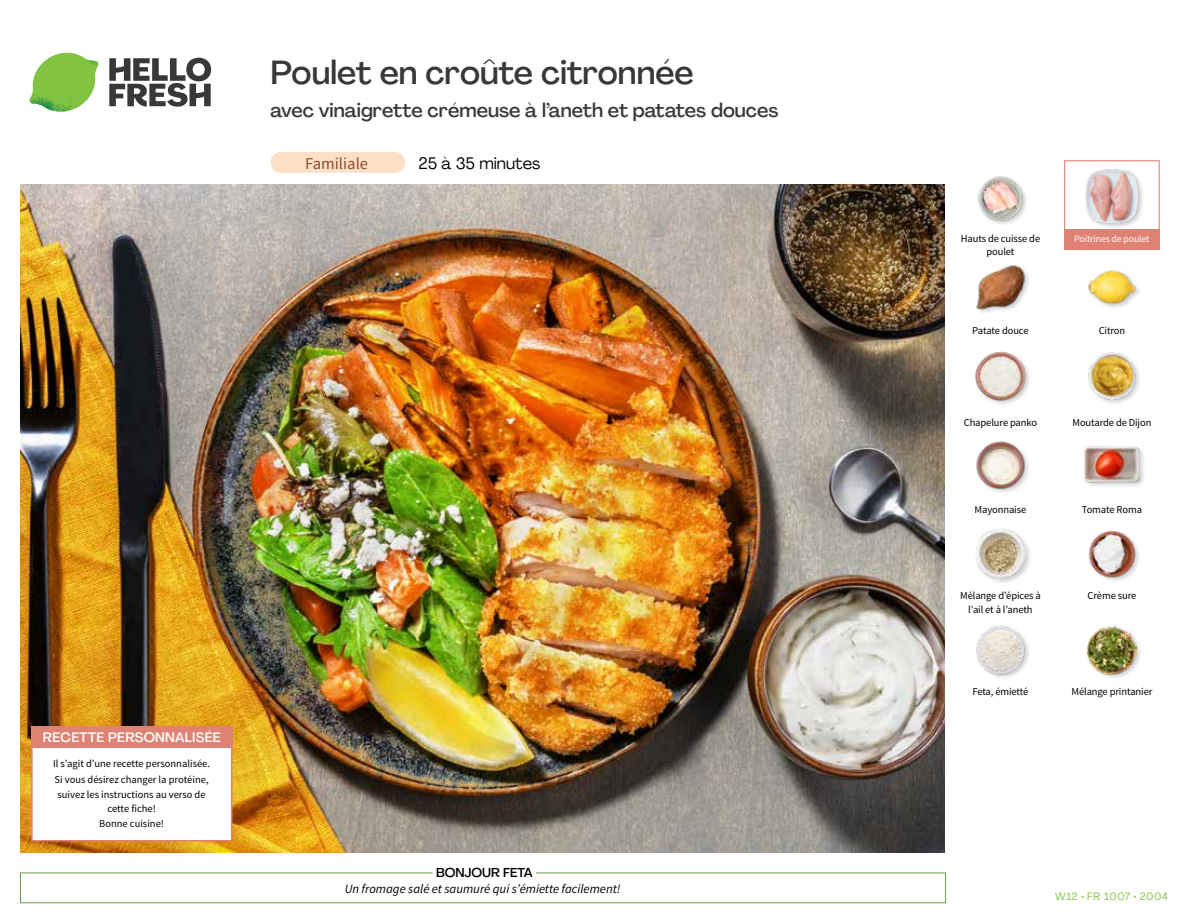
<style>
.page{position:relative;width:1188px;height:918px;background:#fff}
.page>*{position:absolute;margin:0;border:0;box-sizing:border-box;transform-origin:0 0}
.t1{font:500 33px "Agrandir";letter-spacing:-.005em;color:#383839}
.t2{font:500 19.5px "Agrandir";color:#383839}
.t3{font:16.5px "Agrandir";color:#000}
.t4{font:16.5px "Source Sans Pro";color:#8e4b25}
.t5{font:500 13.5px "Agrandir";letter-spacing:.02em;color:#fff}
.t6{font:italic 12.75px "Source Sans Pro";color:#000}
.t7{font:500 12.75px "Agrandir";color:#000}
.t8{font:10.5px/15.6px "Source Sans Pro";letter-spacing:-.01em;color:#000;text-align:center}
.t9{font:10.5px "Agrandir";letter-spacing:.05em;color:#82c341}
.t10{font:9.75px "Source Sans Pro";letter-spacing:-.01em;color:#fff}
</style>
<div class="page">
<svg style="left:109px;top:57px;width:102px;height:50px"></svg>
<svg style="left:34px;top:53px;width:62px;height:40px"></svg>
<img style="left:67px;top:53px;width:32px;height:26px">
<img style="left:33px;top:75px;width:59px;height:11px">
<img style="left:29px;top:79px;width:61px;height:33px">
<img style="left:65px;top:86px;width:27px;height:25px">
<div style="left:20px;top:873px;width:926px;height:30px;border:1px solid #609f43"></div>
<div style="left:432px;top:865px;width:104px;height:15px;background:#fff"></div>
<img style="left:21px;top:184px;width:924px;height:668px">
<div style="left:271px;top:152px;width:134px;height:21px;background:#fee0c6;border-radius:10px"></div>
<div style="left:1086px;top:624px;width:57px;height:57px;background:#000;opacity:.2"></div>
<img style="left:1087px;top:625px;width:50px;height:50px">
<img style="left:976px;top:625px;width:53px;height:53px">
<div style="left:1088px;top:530px;width:54px;height:53px;background:#000;opacity:.2"></div>
<img style="left:1088px;top:530px;width:50px;height:50px">
<div style="left:974px;top:528px;width:58px;height:57px;background:#000;opacity:.2"></div>
<img style="left:975px;top:529px;width:51px;height:50px">
<div style="left:1083px;top:445px;width:64px;height:44px;background:#000;opacity:.2"></div>
<img style="left:1084px;top:445px;width:56px;height:44px">
<img style="left:976px;top:441px;width:53px;height:51px">
<img style="left:1088px;top:352px;width:52px;height:51px">
<img style="left:975px;top:351px;width:54px;height:53px">
<img style="left:1088px;top:270px;width:51px;height:38px">
<img style="left:976px;top:265px;width:53px;height:48px">
<div style="left:1085px;top:168px;width:60px;height:62px;background:#000;opacity:.2"></div>
<img style="left:1085px;top:168px;width:56px;height:57px">
<img style="left:978px;top:176px;width:49px;height:48px">
<div style="left:1064px;top:160px;width:96px;height:73px;border:1px solid #df8273"></div>
<div style="left:1064px;top:229px;width:96px;height:21px;background:#df8273"></div>
<div style="left:31px;top:726px;width:201px;height:115px;background:#fff;border:2px solid #df8273"></div>
<div style="left:31px;top:726px;width:202px;height:22px;background:#df8273"></div>
<h1 class="t1" style="left:271px;top:52px;width:425px">Poulet en croûte citronnée</h1>
<h2 class="t2" style="left:271px;top:98px;width:509px">avec vinaigrette crémeuse à l’aneth et patates douces</h2>
<h3 class="t3" style="left:418px;top:153px;width:123px">25 à 35 minutes</h3>
<h3 class="t4" style="left:305px;top:153px;width:64px">Familiale</h3>
<p class="t5" style="left:43px;top:729px;width:179px">RECETTE PERSONNALISÉE</p>
<p class="t8" style="left:53px;top:756px;width:158px;text-align:left">Il s’agit d’une recette personnalisée.<br>Si vous désirez changer la protéine, suivez les instructions au verso de</p>
<p class="t8" style="left:99px;top:801px;width:66px">cette fiche!<br>Bonne cuisine!</p>
<p class="t7" style="left:436px;top:864px;width:98px">BONJOUR FETA</p>
<p class="t6" style="left:345px;top:881px;width:277px">Un fromage salé et saumuré qui s’émiette facilement!</p>
<p class="t8" style="left:961px;top:232px;width:81px;line-height:13.5px">Hauts de cuisse de poulet</p>
<p class="t8" style="left:972px;top:323px;width:58px">Patate douce</p>
<p class="t10" style="left:1074px;top:232px;width:77px">Poitrines de poulet</p>
<p class="t8" style="left:1099px;top:323px;width:28px">Citron</p>
<p class="t8" style="left:964px;top:415px;width:75px">Chapelure panko</p>
<p class="t8" style="left:1073px;top:415px;width:80px">Moutarde de Dijon</p>
<p class="t8" style="left:975px;top:502px;width:53px">Mayonnaise</p>
<p class="t8" style="left:1082px;top:502px;width:62px">Tomate Roma</p>
<p class="t8" style="left:960px;top:589px;width:82px;line-height:13.5px">Mélange d’épices à l’ail et à l’aneth</p>
<p class="t8" style="left:1088px;top:588px;width:50px">Crème sure</p>
<p class="t8" style="left:972px;top:684px;width:58px">Feta, émietté</p>
<p class="t8" style="left:1071px;top:684px;width:82px">Mélange printanier</p>
<p class="t9" style="left:1055px;top:890px;width:114px">W12 • FR 1007 • 2004</p>
</div>
